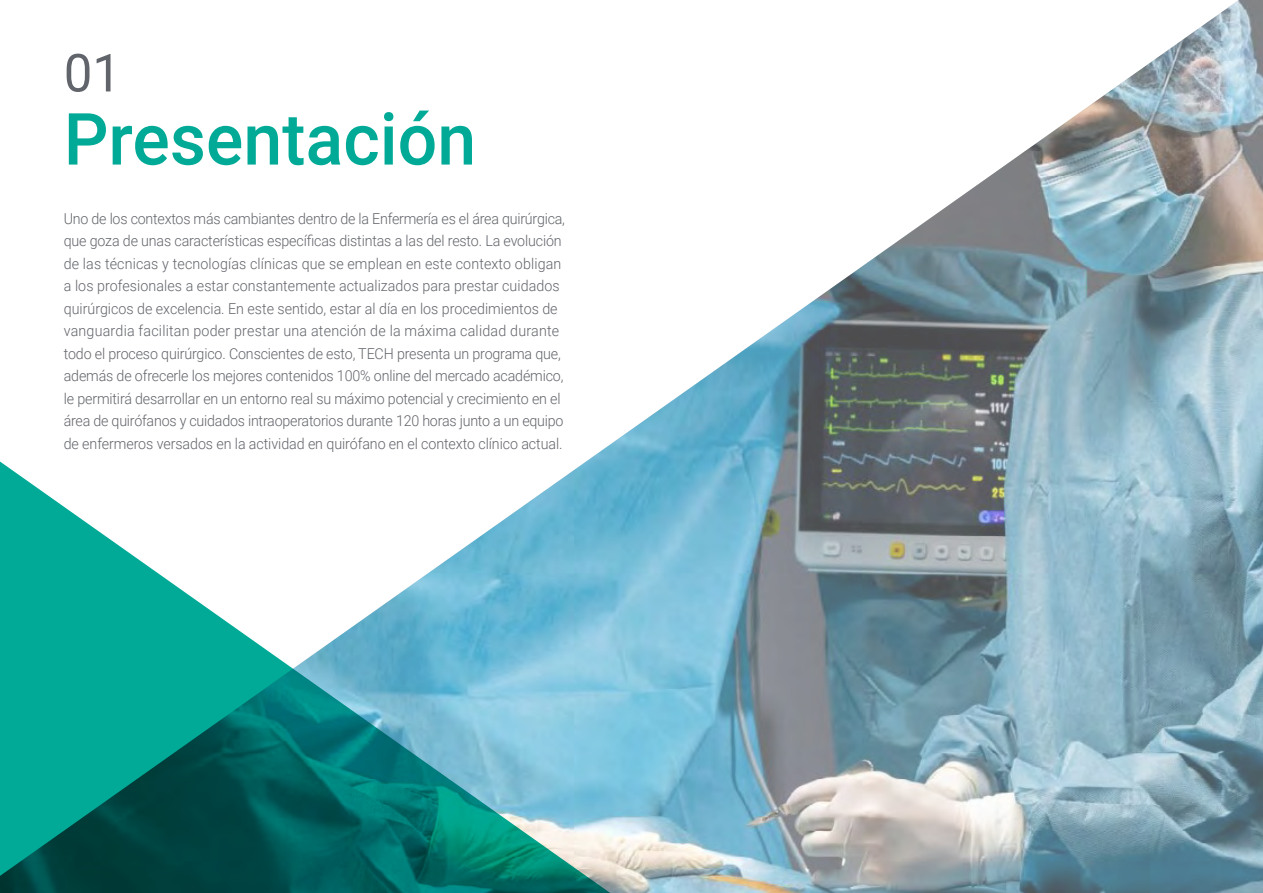
<style>
.page{position:relative;width:1263px;height:893px;background:#fff}
.page>*{position:absolute;margin:0;border:0;box-sizing:border-box;transform-origin:0 0}
.t1{font:500 72px "Roboto";color:#00aa97}
.t2{font:52.5px "Roboto";color:#61646a}
.t3{font:300 15px/22.5px "Roboto";letter-spacing:-.01em;color:#61646a;scale:.95 1}
</style>
<div class="page">
<img style="left:608px;top:0;width:655px;height:893px">
<svg style="left:0;top:446px;width:640px;height:447px"></svg>
<h2 class="t2" style="left:64px;top:36px;width:59px">01</h2>
<h1 class="t1" style="left:64px;top:89px;width:414px">Presentación</h1>
<p class="t3" style="left:64px;top:207px;width:529px">Uno de los contextos más cambiantes dentro de la Enfermería es el área quirúrgica, que goza de unas características específicas distintas a las del resto. La evolución de las técnicas y tecnologías clínicas que se emplean en este contexto obligan a los profesionales a estar constantemente actualizados para prestar cuidados quirúrgicos de excelencia. En este sentido, estar al día en los procedimientos de vanguardia facilitan poder prestar una atención de la máxima calidad durante todo el proceso quirúrgico. Conscientes de esto, TECH presenta un programa que, además de ofrecerle los mejores contenidos 100% online del mercado académico, le permitirá desarrollar en un entorno real su máximo potencial y crecimiento en el área de quirófanos y cuidados intraoperatorios durante 120 horas junto a un equipo de enfermeros versados en la actividad en quirófano en el contexto clínico actual.</p>
</div>
